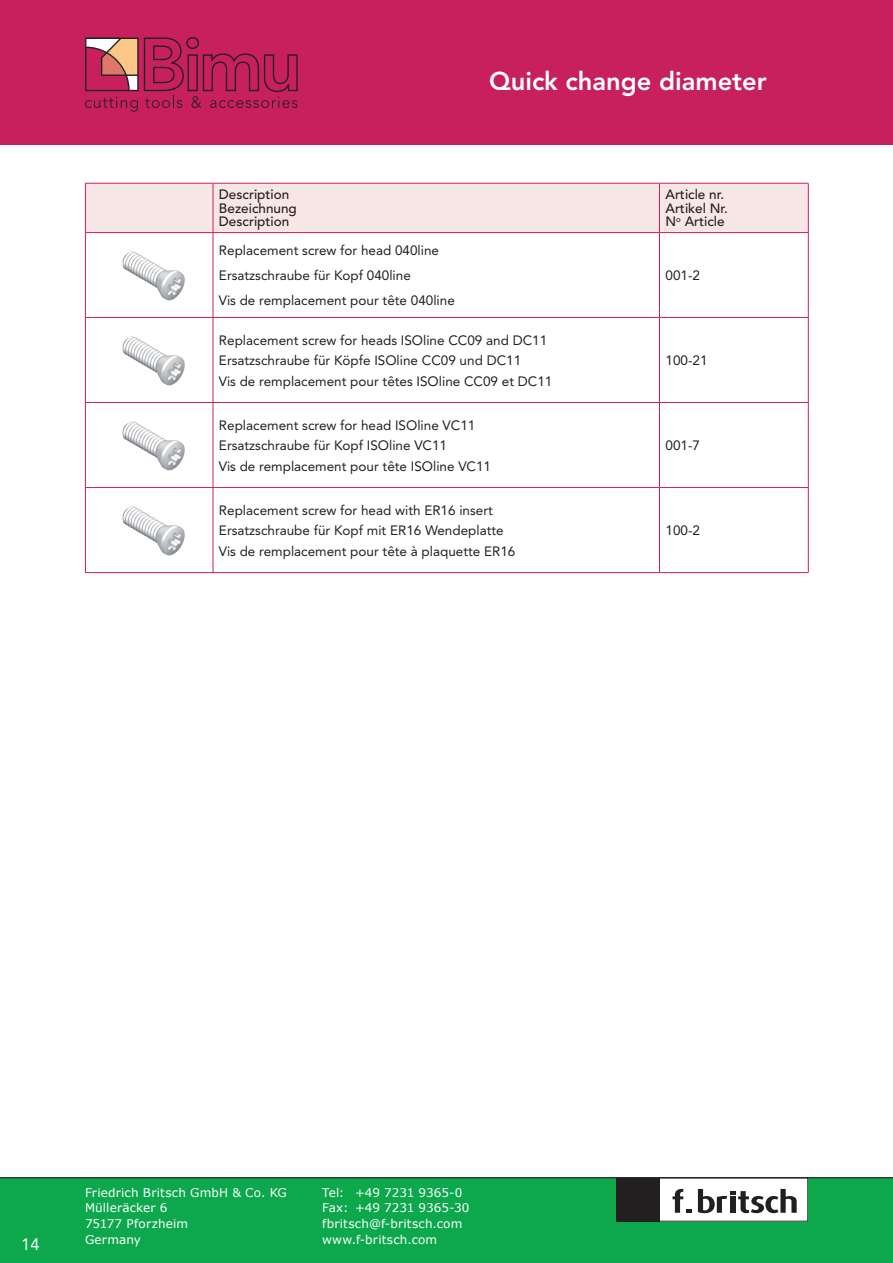
<style>
.page{position:relative;width:893px;height:1263px;background:#fff}
.page>*{position:absolute;margin:0;border:0;box-sizing:border-box;transform-origin:0 0}
.t1{font:800 25.5px "Avenir LT Pro";color:#fff}
.t2{font:16.5px "Avenir LT Pro";color:#fff}
.t3{font:13.5px/20.4px "Avenir LT Pro";color:#231f20}
.t4{font:500 13.5px/13.5px "Avenir LT Pro";color:#231f20}
.t5{font:12px "Verdana";letter-spacing:.01em;color:#fff}
</style>
<div class="page">
<div style="left:0;top:0;width:893px;height:145px;background:#c7205c"></div>
<svg style="left:85px;top:37px;width:213px;height:75px"></svg>
<div style="left:0;top:1178px;width:893px;height:85px;background:#0ca84b"></div>
<hr style="left:0;top:1177px;width:893px;height:1px;background:#231f20">
<div style="left:617px;top:1178px;width:191px;height:43px;background:#fff"></div>
<div style="left:617px;top:1178px;width:43px;height:43px;background:#231f20"></div>
<svg style="left:698px;top:1189px;width:99px;height:24px"></svg>
<svg style="left:672px;top:1189px;width:19px;height:24px"></svg>
<div style="left:617px;top:1178px;width:191px;height:43px;border:1px solid #231f20"></div>
<div style="left:86px;top:184px;width:722px;height:48px;background:#f8e6e6"></div>
<hr style="left:85px;top:183px;width:128px;height:1px;background:#c7205c">
<hr style="left:85px;top:184px;width:1px;height:49px;background:#c7205c">
<hr style="left:213px;top:183px;width:446px;height:1px;background:#c7205c">
<hr style="left:659px;top:183px;width:149px;height:1px;background:#c7205c">
<hr style="left:85px;top:233px;width:1px;height:84px;background:#c7205c">
<hr style="left:85px;top:318px;width:1px;height:84px;background:#c7205c">
<hr style="left:85px;top:403px;width:1px;height:84px;background:#c7205c">
<hr style="left:85px;top:488px;width:1px;height:84px;background:#c7205c">
<hr style="left:213px;top:184px;width:1px;height:48px;background:#c7205c">
<hr style="left:659px;top:184px;width:1px;height:48px;background:#c7205c">
<hr style="left:808px;top:184px;width:1px;height:48px;background:#c7205c">
<hr style="left:86px;top:232px;width:127px;height:1px;background:#c7205c">
<hr style="left:213px;top:232px;width:446px;height:1px;background:#c7205c">
<hr style="left:213px;top:233px;width:1px;height:84px;background:#c7205c">
<hr style="left:659px;top:232px;width:149px;height:1px;background:#c7205c">
<hr style="left:659px;top:233px;width:1px;height:84px;background:#c7205c">
<hr style="left:808px;top:233px;width:1px;height:84px;background:#c7205c">
<hr style="left:213px;top:318px;width:1px;height:84px;background:#c7205c">
<hr style="left:659px;top:318px;width:1px;height:84px;background:#c7205c">
<hr style="left:808px;top:317px;width:1px;height:85px;background:#c7205c">
<hr style="left:213px;top:403px;width:1px;height:84px;background:#c7205c">
<hr style="left:659px;top:403px;width:1px;height:84px;background:#c7205c">
<hr style="left:808px;top:402px;width:1px;height:85px;background:#c7205c">
<hr style="left:213px;top:488px;width:1px;height:84px;background:#c7205c">
<hr style="left:659px;top:488px;width:1px;height:84px;background:#c7205c">
<hr style="left:808px;top:487px;width:1px;height:85px;background:#c7205c">
<hr style="left:85px;top:317px;width:128px;height:1px;background:#c7205c">
<hr style="left:213px;top:317px;width:446px;height:1px;background:#c7205c">
<hr style="left:659px;top:317px;width:149px;height:1px;background:#c7205c">
<hr style="left:85px;top:402px;width:128px;height:1px;background:#c7205c">
<hr style="left:213px;top:402px;width:446px;height:1px;background:#c7205c">
<hr style="left:659px;top:402px;width:149px;height:1px;background:#c7205c">
<hr style="left:85px;top:487px;width:128px;height:1px;background:#c7205c">
<hr style="left:213px;top:487px;width:446px;height:1px;background:#c7205c">
<hr style="left:659px;top:487px;width:149px;height:1px;background:#c7205c">
<hr style="left:85px;top:572px;width:128px;height:1px;background:#c7205c">
<hr style="left:213px;top:572px;width:446px;height:1px;background:#c7205c">
<hr style="left:659px;top:572px;width:149px;height:1px;background:#c7205c">
<img style="left:122px;top:251px;width:63px;height:50px">
<img style="left:122px;top:336px;width:63px;height:50px">
<img style="left:122px;top:421px;width:63px;height:50px">
<img style="left:122px;top:506px;width:63px;height:50px">
<h1 class="t1" style="left:489px;top:66px;width:279px">Quick change diameter</h1>
<p class="t4" style="left:219px;top:188px;width:79px">Description<br>Bezeichnung<br>Description</p>
<p class="t4" style="left:665px;top:188px;width:64px">Article nr.<br>Artikel Nr.<br>N<sup>o</sup> Article</p>
<p class="t3" style="left:219px;top:238px;width:237px;line-height:24.8px">Replacement screw for head 040line<br>Ersatzschraube für Kopf 040line<br>Vis de remplacement pour tête 040line</p>
<p class="t3" style="left:665px;top:265px;width:36px">001-2</p>
<p class="t3" style="left:219px;top:330px;width:335px">Replacement screw for heads ISOline CC09 and DC11<br>Ersatzschraube für Köpfe ISOline CC09 und DC11<br>Vis de remplacement pour têtes ISOline CC09 et DC11</p>
<p class="t3" style="left:219px;top:415px;width:274px">Replacement screw for head ISOline VC11<br>Ersatzschraube für Kopf ISOline VC11<br>Vis de remplacement pour tête ISOline VC11</p>
<p class="t3" style="left:219px;top:500px;width:298px">Replacement screw for head with ER16 insert<br>Ersatzschraube für Kopf mit ER16 Wendeplatte<br>Vis de remplacement pour tête à plaquette ER16</p>
<p class="t3" style="left:665px;top:350px;width:44px">100-21</p>
<p class="t3" style="left:665px;top:435px;width:36px">001-7</p>
<p class="t3" style="left:665px;top:520px;width:36px">100-2</p>
<p class="t2" style="left:21px;top:1234px;width:20px">14</p>
<p class="t5" style="left:85px;top:1184px;width:203px">Friedrich Britsch GmbH &amp; Co. KG</p>
<p class="t5" style="left:322px;top:1184px;width:142px">Tel: +49 7231 9365-0</p>
<p class="t5" style="left:85px;top:1200px;width:84px">Mülleräcker 6</p>
<p class="t5" style="left:322px;top:1200px;width:149px">Fax: +49 7231 9365-30</p>
<p class="t5" style="left:85px;top:1215px;width:105px">75177 Pforzheim</p>
<p class="t5" style="left:322px;top:1215px;width:142px">fbritsch@f-britsch.com</p>
<p class="t5" style="left:85px;top:1231px;width:57px">Germany</p>
<p class="t5" style="left:322px;top:1231px;width:117px">www.f-britsch.com</p>
</div>
